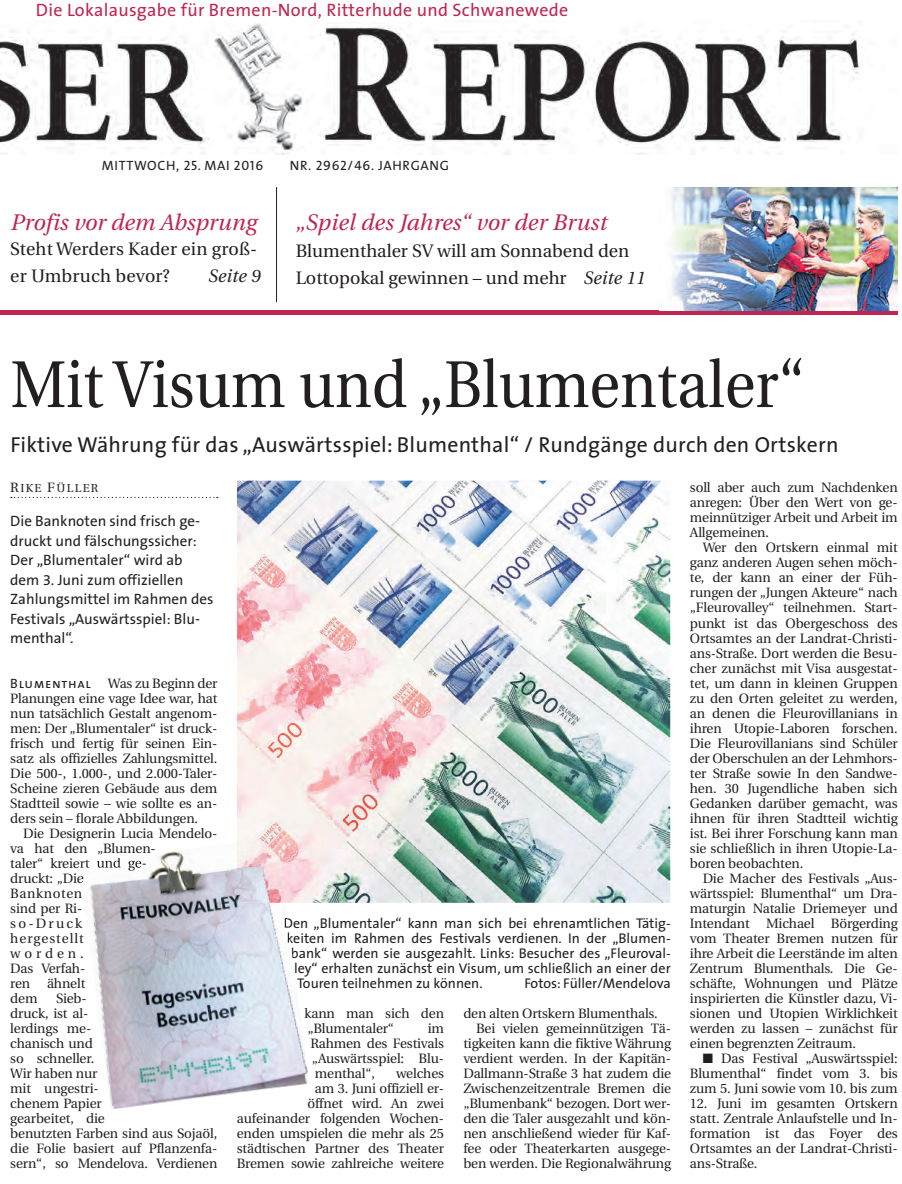
<style>
.page{position:relative;width:902px;height:1184px;background:#fff}
.page>*{position:absolute;margin:0;border:0;box-sizing:border-box;transform-origin:0 0}
.t1{font:66px "Utopia";color:#231f20;scale:.9 1}
.t2{font:italic 22.5px "Utopia";color:#bf254f}
.t3{font:21.75px "The Sans";letter-spacing:.01em;color:#231f20}
.t4{font:18px/27px "Utopia";color:#231f20}
.t5{font:18px "The Sans";letter-spacing:.015em;color:#bf254f}
.t6{font:italic 18px "Utopia";letter-spacing:.01em;color:#231f20}
.t7{font:15px/19.5px "The Sans B5 Plain";color:#231f20}
.t8{font:14.1px "The Sans";color:#231f20}
.t9{font:13.5px/15px "Utopia";letter-spacing:-.01em;color:#231f20}
.t10{font:13.5px "The Sans Caps";letter-spacing:.05em;color:#231f20}
.t11{font:13.5px "Utopia";letter-spacing:.07em;color:#231f20}
.t12{font:13.5px "Utopia";letter-spacing:.045em;color:#231f20}
.t13{font:11.55px "Utopia Regular SC850";letter-spacing:.12em;color:#231f20}
.s1{font-family:"The Sans"}
.s2{font-style:italic}
.s3{font-size:13.5px}
</style>
<div class="page">
<img style="left:0;top:23px;width:859px;height:132px">
<svg style="left:11px;top:497px;width:207px;height:1px"></svg>
<hr style="left:276px;top:187px;width:1px;height:115px;background:#231f20">
<div style="left:0;top:310px;width:897px;height:5px;background:#bf254f"></div>
<img style="left:671px;top:187px;width:226px;height:123px">
<img style="left:237px;top:480px;width:433px;height:422px">
<img style="left:90px;top:842px;width:219px;height:267px">
<img style="left:79px;top:857px;width:67px;height:14px">
<svg style="left:80px;top:875px;width:4px;height:8px"></svg>
<img style="left:285px;top:917px;width:4px;height:14px">
<svg style="left:288px;top:932px;width:3px;height:12px"></svg>
<img style="left:237px;top:837px;width:48px;height:65px">
<p class="t5" style="left:36px;top:-5px;width:534px">Die Lokalausgabe für Bremen-Nord, Ritterhude und Schwanewede</p>
<p class="t10" style="left:102px;top:154px;width:163px"><span class="s1">MITTWOCH,</span> 25. MAI 2016</p>
<p class="t10" style="left:290px;top:154px;width:160px"><span class="s1">NR.</span> 2962/46. JAHRGANG</p>
<p class="t2" style="left:10px;top:210px;width:247px">Profis vor dem Absprung</p>
<p class="t4" style="left:10px;top:236px;width:248px">Steht Werders Kader ein groß&shy;er Umbruch bevor?</p>
<p class="t6" style="left:208px;top:266px;width:54px">Seite 9</p>
<p class="t2" style="left:296px;top:210px;width:312px">„Spiel des Jahres“ vor der Brust</p>
<p class="t4" style="left:296px;top:237px;width:351px">Blumenthaler SV will am Sonnabend den<br>Lottopokal gewinnen – und mehr <span class="s2">Seite 11</span></p>
<p class="t1" style="left:10px;top:348px;width:885px">Mit Visum und „Blumentaler“</p>
<p class="t3" style="left:10px;top:426px;width:829px">Fiktive Währung für das „Auswärtsspiel: Blumenthal“ / Rundgänge durch den Ortskern</p>
<p class="t13" style="left:10px;top:481px;width:90px"><span class="s3">R</span>IKE <span class="s3">F</span>ÜLLER</p>
<p class="t7" style="left:10px;top:512px;width:205px">Die Banknoten sind frisch ge&shy;druckt und fälschungssicher:<br>Der „Blumentaler“ wird ab dem 3. Juni zum offiziellen<br>Zahlungsmittel im Rahmen des<br>Festivals „Auswärtsspiel: Blu&shy;menthal“.</p>
<p class="t10" style="left:10px;top:672px;width:82px">Blumenthal</p>
<p class="t9" style="left:108px;top:675px;width:111px">Was zu Beginn der</p>
<p class="t9" style="left:10px;top:690px;width:209px">Planungen eine vage Idee war, hat</p>
<p class="t9" style="left:10px;top:705px;width:208px">nun tatsächlich Gestalt angenom-</p>
<p class="t9" style="left:10px;top:720px;width:208px">men: Der „Blumentaler“ ist druck-</p>
<p class="t9" style="left:10px;top:735px;width:208px">frisch und fertig für seinen Ein-</p>
<p class="t9" style="left:10px;top:750px;width:209px">satz als offizielles Zahlungsmittel.</p>
<p class="t9" style="left:10px;top:765px;width:209px">Die 500-, 1.000-, und 2.000-Taler-</p>
<p class="t9" style="left:10px;top:780px;width:209px">Scheine zieren Gebäude aus dem</p>
<p class="t9" style="left:10px;top:795px;width:208px">Stadtteil sowie – wie sollte es an-</p>
<p class="t9" style="left:10px;top:810px;width:189px">ders sein – florale Abbildungen.</p>
<p class="t9" style="left:23px;top:825px;width:196px">Die Designerin Lucia Mendelo-</p>
<p class="t9" style="left:10px;top:840px;width:147px">va hat den „Blumen-</p>
<p class="t9" style="left:10px;top:855px;width:138px">taler“ kreiert und ge-</p>
<p class="t9" style="left:10px;top:870px;width:75px">druckt: „Die</p>
<p class="t12" style="left:10px;top:885px;width:73px">Banknoten</p>
<p class="t9" style="left:10px;top:900px;width:74px">sind per Ri-</p>
<p class="t9" style="left:10px;top:915px;width:74px">so-Druck</p>
<p class="t11" style="left:10px;top:930px;width:75px">hergestellt</p>
<p class="t9" style="left:10px;top:945px;width:75px">worden.</p>
<p class="t9" style="left:10px;top:960px;width:77px">Das Verfah-</p>
<p class="t9" style="left:10px;top:975px;width:77px">ren ähnelt</p>
<p class="t9" style="left:10px;top:990px;width:29px">dem</p>
<p class="t9" style="left:10px;top:990px;width:209px;text-indent:46px">Sieb-<br>druck, ist al-<br>lerdings me-<br>chanisch und<br>so schneller.<br>Wir haben nur<br>mit ungestri-<br>chenem Papier<br>gearbeitet, die<br>benutzten Farben sind aus Sojaöl, die Folie basiert auf Pflanzenfa&shy;sern“, so Mendelova. Verdienen</p>
<p class="t8" style="left:283px;top:911px;width:388px">Den „Blumentaler“ kann man sich bei ehrenamtlichen Tätig-</p>
<p class="t8" style="left:286px;top:926px;width:386px">keiten im Rahmen des Festivals verdienen. In der „Blumen-</p>
<p class="t8" style="left:291px;top:941px;width:381px">bank“ werden sie ausgezahlt. Links: Besucher des „Fleuroval-</p>
<p class="t8" style="left:294px;top:956px;width:378px">ley“ erhalten zunächst ein Visum, um schließlich an einer der</p>
<p class="t8" style="left:297px;top:971px;width:187px">Touren teilnehmen zu können.</p>
<p class="t8" style="left:524px;top:971px;width:148px">Fotos: Füller/Mendelova</p>
<p class="t9" style="left:304px;top:1005px;width:141px">kann man sich den „Blumentaler“</p>
<p class="t9" style="left:428px;top:1020px;width:18px">im</p>
<p class="t9" style="left:310px;top:1035px;width:135px">Rahmen des Festivals</p>
<p class="t9" style="left:312px;top:1050px;width:134px">„Auswärtsspiel: Blu-</p>
<p class="t9" style="left:315px;top:1065px;width:62px">menthal“,</p>
<p class="t9" style="left:237px;top:1065px;width:209px;text-align:right">welches<br>am 3. Juni offiziell er-<br>öffnet wird. An zwei aufeinander folgenden Wochen&shy;enden umspielen die mehr als 25 städtischen Partner des Theater<br>Bremen sowie zahlreiche weitere</p>
<p class="t9" style="left:463px;top:1005px;width:196px">den alten Ortskern Blumenthals.</p>
<p class="t9" style="left:476px;top:1020px;width:196px">Bei vielen gemeinnützigen Tä-</p>
<p class="t9" style="left:463px;top:1035px;width:209px">tigkeiten kann die fiktive Währung</p>
<p class="t9" style="left:463px;top:1050px;width:209px">verdient werden. In der Kapitän-</p>
<p class="t9" style="left:463px;top:1065px;width:209px">Dallmann-Straße 3 hat zudem die</p>
<p class="t9" style="left:463px;top:1080px;width:209px">Zwischenzeitzentrale Bremen die</p>
<p class="t9" style="left:463px;top:1095px;width:209px">„Blumenbank“ bezogen. Dort wer-</p>
<p class="t9" style="left:463px;top:1110px;width:209px">den die Taler ausgezahlt und kön-</p>
<p class="t9" style="left:463px;top:1125px;width:209px">nen anschließend wieder für Kaf-</p>
<p class="t9" style="left:463px;top:1140px;width:209px">fee oder Theaterkarten ausgege-</p>
<p class="t9" style="left:463px;top:1155px;width:209px">ben werden. Die Regionalwährung</p>
<p class="t9" style="left:690px;top:480px;width:209px">soll aber auch zum Nachdenken</p>
<p class="t9" style="left:690px;top:495px;width:209px">anregen: Über den Wert von ge-</p>
<p class="t9" style="left:690px;top:510px;width:209px">meinnütziger Arbeit und Arbeit im</p>
<p class="t9" style="left:690px;top:525px;width:81px">Allgemeinen.</p>
<p class="t9" style="left:702px;top:540px;width:196px">Wer den Ortskern einmal mit</p>
<p class="t9" style="left:690px;top:555px;width:209px">ganz anderen Augen sehen möch-</p>
<p class="t9" style="left:690px;top:570px;width:209px">te, der kann an einer der Füh-</p>
<p class="t9" style="left:690px;top:585px;width:209px">rungen der „Jungen Akteure“ nach</p>
<p class="t9" style="left:690px;top:600px;width:209px">„Fleurovalley“ teilnehmen. Start-</p>
<p class="t9" style="left:690px;top:615px;width:209px">punkt ist das Obergeschoss des</p>
<p class="t9" style="left:690px;top:630px;width:209px">Ortsamtes an der Landrat-Christi-</p>
<p class="t9" style="left:690px;top:645px;width:209px">ans-Straße. Dort werden die Besu-</p>
<p class="t9" style="left:690px;top:660px;width:209px">cher zunächst mit Visa ausgestat-</p>
<p class="t9" style="left:690px;top:675px;width:209px">tet, um dann in kleinen Gruppen</p>
<p class="t9" style="left:690px;top:690px;width:209px">zu den Orten geleitet zu werden,</p>
<p class="t9" style="left:690px;top:705px;width:209px">an denen die Fleurovillanians in</p>
<p class="t9" style="left:690px;top:720px;width:209px">ihren Utopie-Laboren forschen.</p>
<p class="t9" style="left:690px;top:735px;width:209px">Die Fleurovillanians sind Schüler</p>
<p class="t9" style="left:690px;top:750px;width:209px">der Oberschulen an der Lehmhors-</p>
<p class="t9" style="left:690px;top:765px;width:209px">ter Straße sowie In den Sandwe-</p>
<p class="t9" style="left:690px;top:780px;width:209px">hen. 30 Jugendliche haben sich</p>
<p class="t9" style="left:690px;top:795px;width:209px">Gedanken darüber gemacht, was</p>
<p class="t9" style="left:690px;top:810px;width:209px">ihnen für ihren Stadtteil wichtig</p>
<p class="t9" style="left:690px;top:825px;width:209px">ist. Bei ihrer Forschung kann man</p>
<p class="t9" style="left:690px;top:840px;width:209px">sie schließlich in ihren Utopie-La-</p>
<p class="t9" style="left:690px;top:855px;width:115px">boren beobachten.</p>
<p class="t9" style="left:702px;top:870px;width:196px">Die Macher des Festivals „Aus-</p>
<p class="t9" style="left:690px;top:885px;width:209px">wärtsspiel: Blumenthal“ um Dra-</p>
<p class="t9" style="left:690px;top:900px;width:209px">maturgin Natalie Driemeyer und</p>
<p class="t9" style="left:690px;top:915px;width:209px">Intendant Michael Börgerding</p>
<p class="t9" style="left:690px;top:930px;width:209px">vom Theater Bremen nutzen für</p>
<p class="t9" style="left:690px;top:945px;width:209px">ihre Arbeit die Leerstände im alten</p>
<p class="t9" style="left:690px;top:960px;width:209px">Zentrum Blumenthals. Die Ge-</p>
<p class="t9" style="left:690px;top:975px;width:209px">schäfte, Wohnungen und Plätze</p>
<p class="t9" style="left:690px;top:990px;width:209px">inspirierten die Künstler dazu, Vi-</p>
<p class="t9" style="left:690px;top:1005px;width:209px">sionen und Utopien Wirklichkeit</p>
<p class="t9" style="left:690px;top:1020px;width:209px">werden zu lassen – zunächst für</p>
<p class="t9" style="left:690px;top:1035px;width:168px">einen begrenzten Zeitraum.</p>
<p class="t9" style="left:690px;top:1050px;width:209px;text-align:justify;text-indent:13px">■ Das Festival „Auswärtsspiel:<br>Blumenthal“ findet vom 3. bis zum 5. Juni sowie vom 10. bis zum</p>
<p class="t9" style="left:690px;top:1095px;width:209px;text-align:justify">12. Juni im gesamten Ortskern statt. Zentrale Anlaufstelle und In&shy;formation ist das Foyer des Ortsamtes an der Landrat-Christi&shy;ans-Straße.</p>
</div>
